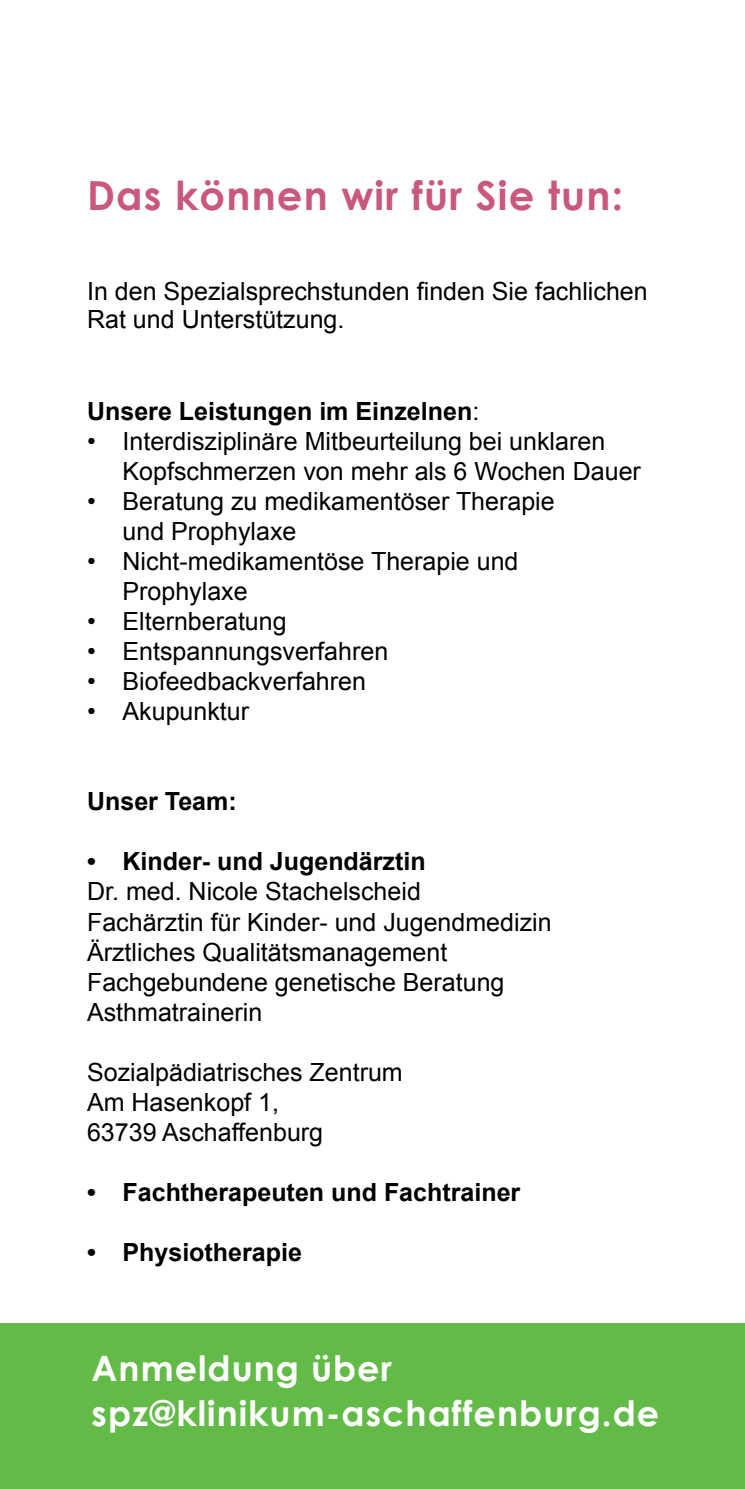
<style>
.page{position:relative;width:745px;height:1489px;background:#fff}
.page>*{position:absolute;margin:0;border:0;box-sizing:border-box;transform-origin:0 0}
.t1{font:700 40px "Century Gothic";letter-spacing:.03em;color:#c9577e}
.t2{font:700 35px/45px "Century Gothic";letter-spacing:.03em;color:#fff}
.t3{font:25px/30px "Arial";color:#000}
.t4{font:700 25px "Arial";color:#000}
.s1{font-weight:400}
</style>
<div class="page">
<div style="left:0;top:1323px;width:744px;height:165px;background:#62bb46"></div>
<h1 class="t1" style="left:87px;top:170px;width:537px">Das können wir für Sie tun:</h1>
<p class="t3" style="left:87px;top:278px;width:562px;line-height:27.5px">In den Spezialsprechstunden finden Sie fachlichen<br>Rat und Unterstützung.</p>
<p class="t4" style="left:87px;top:395px;width:393px">Unsere Leistungen im Einzelnen<span class="s1">:</span></p>
<p class="t3" style="left:122px;top:426px;width:519px;text-indent:-35px">• Interdisziplinäre Mitbeurteilung bei unklaren<br>Kopfschmerzen von mehr als 6 Wochen Dauer</p>
<p class="t3" style="left:122px;top:486px;width:433px;text-indent:-35px">• Beratung zu medikamentöser Therapie und Prophylaxe</p>
<p class="t3" style="left:122px;top:546px;width:397px;text-indent:-35px">• Nicht-medikamentöse Therapie und<br>Prophylaxe</p>
<p class="t3" style="left:87px;top:606px;width:201px">• Elternberatung</p>
<p class="t3" style="left:87px;top:636px;width:302px">• Entspannungsverfahren</p>
<p class="t3" style="left:87px;top:666px;width:280px">• Biofeedbackverfahren</p>
<p class="t3" style="left:87px;top:696px;width:163px">• Akupunktur</p>
<p class="t4" style="left:87px;top:785px;width:151px">Unser Team:</p>
<p class="t4" style="left:87px;top:845px;width:340px">• Kinder- und Jugendärztin</p>
<p class="t3" style="left:87px;top:876px;width:466px">Dr. med. Nicole Stachelscheid<br>Fachärztin für Kinder- und Jugendmedizin<br>Ärztliches Qualitätsmanagement<br>Fachgebundene genetische Beratung<br>Asthmatrainerin</p>
<p class="t3" style="left:87px;top:1056px;width:317px">Sozialpädiatrisches Zentrum<br>Am Hasenkopf 1,<br>63739 Aschaffenburg</p>
<p class="t4" style="left:87px;top:1175px;width:434px">• Fachtherapeuten und Fachtrainer</p>
<p class="t4" style="left:87px;top:1235px;width:216px">• Physiotherapie</p>
<h2 class="t2" style="left:92px;top:1344px;width:568px">Anmeldung über spz@klinikum-aschaffenburg.de</h2>
</div>
